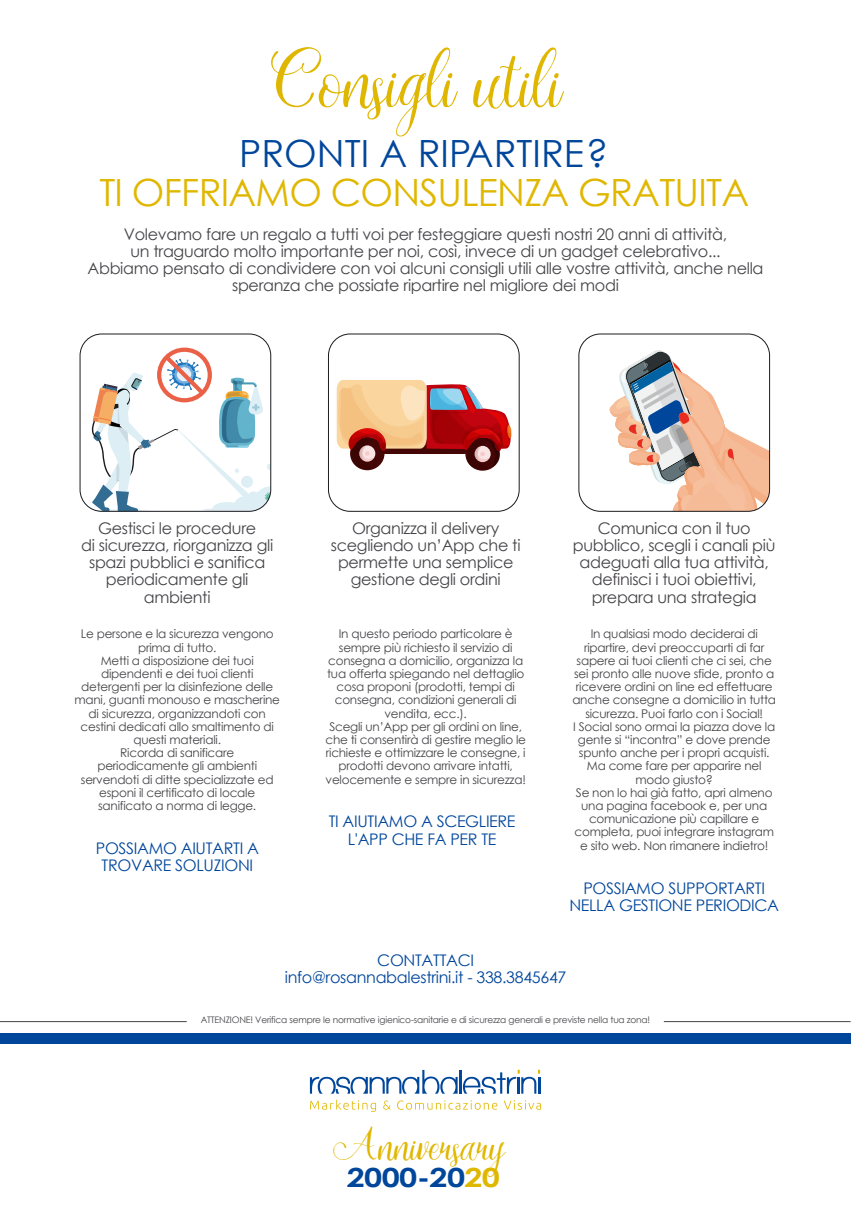
<style>
.page{position:relative;width:851px;height:1226px;background:#fff}
.page>*{position:absolute;margin:0;border:0;box-sizing:border-box;transform-origin:0 0}
.t1{font:86.4px "arabella";color:#e0b700}
.t2{font:47.5px "arabella";color:#e0b700}
.t3{font:37.5px "Century Gothic";letter-spacing:-.02em;color:#e0b700}
.t4{font:37.5px "Century Gothic";color:#00469b}
.t5{font:700 26.4px "Century Gothic";letter-spacing:-.02em;color:#00469b;scale:1.22 1}
.t6{font:16px/17.2px "Century Gothic";letter-spacing:-.02em;color:#454347;text-align:center}
.t7{font:16px/17.2px "Century Gothic";letter-spacing:-.02em;color:#00469b;text-align:center}
.t8{font:12px/13.2px "Century Gothic";letter-spacing:-.02em;color:#454347;text-align:center}
.t9{font:9px "Century Gothic";letter-spacing:-.02em;color:#454347}
.s1{color:#e0b700}
</style>
<div class="page">
<div style="left:328px;top:334px;width:191px;height:178px;border:1px solid #1b1c20;border-radius:22px"></div>
<div style="left:0;top:1033px;width:850px;height:10px;background:#00469b"></div>
<svg style="left:337px;top:380px;width:175px;height:90px"></svg>
<svg style="left:609px;top:350px;width:160px;height:161px"></svg>
<div style="left:578px;top:334px;width:192px;height:178px;border:1px solid #1b1c20;border-radius:22px"></div>
<div style="left:157px;top:348px;width:55px;height:54px;background:#eb6147;border-radius:50%"></div>
<div style="left:161px;top:352px;width:47px;height:46px;background:#fff;border-radius:50%"></div>
<svg style="left:80px;top:355px;width:192px;height:156px"></svg>
<svg style="left:310px;top:1070px;width:147px;height:24px"></svg>
<hr style="left:459px;top:1070px;width:2px;height:24px;background:#00469b">
<svg style="left:463px;top:1070px;width:77px;height:24px"></svg>
<svg style="left:310px;top:1100px;width:66px;height:12px"></svg>
<svg style="left:383px;top:1101px;width:7px;height:9px"></svg>
<svg style="left:397px;top:1100px;width:100px;height:10px"></svg>
<svg style="left:503px;top:1100px;width:38px;height:10px"></svg>
<h1 class="t1" style="left:271px;top:30px;width:293px">Consigli utili</h1>
<h3 class="t4" style="left:239px;top:127px;width:370px">PRONTI A RIPARTIRE?</h3>
<h3 class="t3" style="left:99px;top:167px;width:651px">TI OFFRIAMO CONSULENZA GRATUITA</h3>
<p class="t6" style="left:88px;top:225px;width:677px">Volevamo fare un regalo a tutti voi per festeggiare questi nostri 20 anni di attività,<br>un traguardo molto importante per noi, così, invece di un gadget celebrativo...<br>Abbiamo pensato di condividere con voi alcuni consigli utili alle vostre attività, anche nella speranza che possiate ripartire nel migliore dei modi</p>
<h3 class="t6" style="left:81px;top:519px;width:193px">Gestisci le procedure<br>di sicurezza, riorganizza gli spazi pubblici e sanifica periodicamente gli ambienti</h3>
<p class="t8" style="left:74px;top:627px;width:207px">Le persone e la sicurezza vengono prima di tutto.<br>Metti a disposizione dei tuoi dipendenti e dei tuoi clienti detergenti per la disinfezione delle mani, guanti monouso e mascherine di sicurezza, organizzandoti con cestini dedicati allo smaltimento di questi materiali.<br>Ricorda di sanificare periodicamente gli ambienti servendoti di ditte specializzate ed esponi il certificato di locale sanificato a norma di legge.</p>
<p class="t8" style="left:325px;top:627px;width:202px">In questo periodo particolare è sempre più richiesto il servizio di consegna a domicilio, organizza la tua offerta spiegando nel dettaglio cosa proponi (prodotti, tempi di consegna, condizioni generali di vendita, ecc.).<br>Scegli un’App per gli ordini on line, che ti consentirà di gestire meglio le richieste e ottimizzare le consegne, i prodotti devono arrivare intatti, velocemente e sempre in sicurezza!</p>
<p class="t8" style="left:572px;top:627px;width:205px">In qualsiasi modo deciderai di ripartire, devi preoccuparti di far sapere ai tuoi clienti che ci sei, che sei pronto alle nuove sfide, pronto a ricevere ordini on line ed effettuare anche consegne a domicilio in tutta sicurezza. Puoi farlo con i Social!<br>I Social sono ormai la piazza dove la gente si “incontra” e dove prende spunto anche per i propri acquisti.<br>Ma come fare per apparire nel modo giusto?<br>Se non lo hai già fatto, apri almeno una pagina facebook e, per una comunicazione più capillare e completa, puoi integrare instagram e sito web. Non rimanere indietro!</p>
<h3 class="t6" style="left:331px;top:519px;width:191px">Organizza il delivery scegliendo un’App che ti permette una semplice gestione degli ordini</h3>
<h3 class="t6" style="left:573px;top:519px;width:204px">Comunica con il tuo pubblico, scegli i canali più adeguati alla tua attività, definisci i tuoi obiettivi, prepara una strategia</h3>
<h3 class="t7" style="left:328px;top:813px;width:188px">TI AIUTIAMO A SCEGLIERE<br>L'APP CHE FA PER TE</h3>
<h3 class="t7" style="left:96px;top:839px;width:165px">POSSIAMO AIUTARTI A<br>TROVARE SOLUZIONI</h3>
<h3 class="t7" style="left:569px;top:879px;width:211px">POSSIAMO SUPPORTARTI<br>NELLA GESTIONE PERIODICA</h3>
<h3 class="t7" style="left:285px;top:951px;width:283px">CONTATTACI<br>info@rosannabalestrini.it - 338.3845647</h3>
<p class="t9" style="left:201px;top:1013px;width:451px">ATTENZIONE! Verifica sempre le normative igienico-sanitarie e di sicurezza generali e previste nella tua zona!</p>
<h2 class="t2" style="left:333px;top:1118px;width:173px">Anniversary</h2>
<h3 class="t5" style="left:347px;top:1157px;width:127px">2000-20<span class="s1">20</span></h3>
</div>
